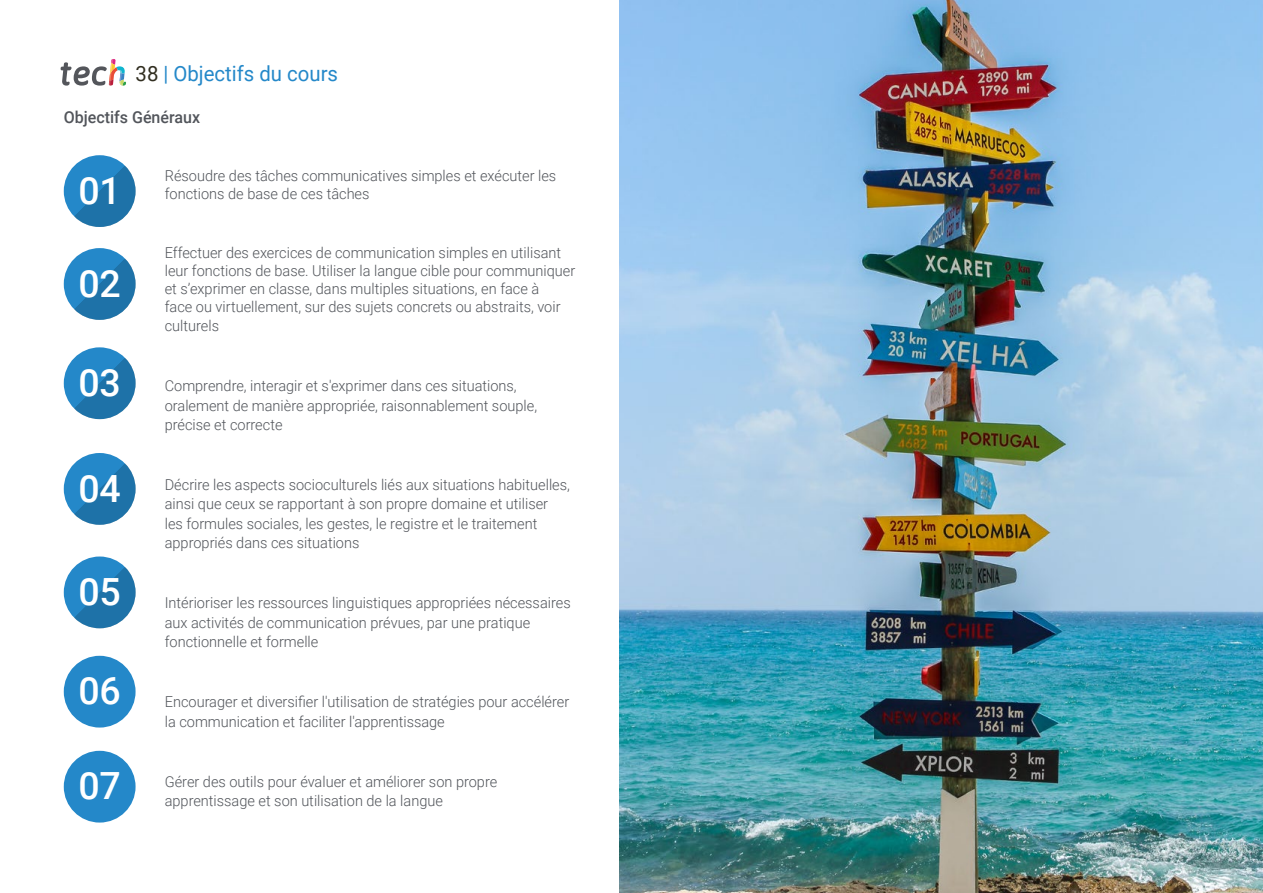
<style>
.page{position:relative;width:1263px;height:893px;background:#fff}
.page>*{position:absolute;margin:0;border:0;box-sizing:border-box;transform-origin:0 0}
.t1{font:500 37.5px "Roboto";color:#fff}
.t2{font:21px "Roboto";color:#2488c9}
.t3{font:500 16.5px "Roboto";color:#52555b}
.t4{font:300 15px/19.5px "Roboto";color:#52555b}
.s1{color:#312e20}
</style>
<div class="page">
<svg style="left:61px;top:59px;width:65px;height:27px"></svg>
<img style="left:619px;top:0;width:643px;height:893px">
<div style="left:64px;top:155px;width:72px;height:72px;background:#2488c9;border-radius:50%"></div>
<svg style="left:74px;top:166px;width:62px;height:61px"></svg>
<div style="left:64px;top:248px;width:72px;height:72px;background:#2488c9;border-radius:50%"></div>
<svg style="left:74px;top:259px;width:62px;height:61px"></svg>
<div style="left:64px;top:347px;width:72px;height:72px;background:#2488c9;border-radius:50%"></div>
<svg style="left:74px;top:358px;width:62px;height:61px"></svg>
<div style="left:64px;top:453px;width:72px;height:72px;background:#2488c9;border-radius:50%"></div>
<svg style="left:74px;top:463px;width:62px;height:62px"></svg>
<div style="left:64px;top:556px;width:72px;height:72px;background:#2488c9;border-radius:50%"></div>
<svg style="left:74px;top:567px;width:62px;height:61px"></svg>
<div style="left:64px;top:656px;width:72px;height:71px;background:#2488c9;border-radius:50%"></div>
<div style="left:64px;top:751px;width:72px;height:71px;background:#2488c9;border-radius:50%"></div>
<hr style="left:1262px;top:0;width:1px;height:893px;background:#2488c9">
<h2 class="t2" style="left:136px;top:59px;width:204px"><span class="s1">38</span> | Objectifs du cours</h2>
<p class="t3" style="left:64px;top:106px;width:138px">Objectifs Généraux</p>
<h1 class="t1" style="left:78px;top:164px;width:44px">01</h1>
<h1 class="t1" style="left:78px;top:257px;width:44px">02</h1>
<h1 class="t1" style="left:78px;top:356px;width:44px">03</h1>
<h1 class="t1" style="left:78px;top:462px;width:44px">04</h1>
<h1 class="t1" style="left:78px;top:566px;width:44px">05</h1>
<h1 class="t1" style="left:78px;top:665px;width:44px">06</h1>
<h1 class="t1" style="left:78px;top:760px;width:44px">07</h1>
<p class="t4" style="left:165px;top:166px;width:393px;line-height:18px">Résoudre des tâches communicatives simples et exécuter les fonctions de base de ces tâches</p>
<p class="t4" style="left:165px;top:243px;width:412px;line-height:18px">Effectuer des exercices de communication simples en utilisant leur fonctions de base. Utiliser la langue cible pour communiquer et s’exprimer en classe, dans multiples situations, en face à<br>face ou virtuellement, sur des sujets concrets ou abstraits, voir</p>
<p class="t4" style="left:165px;top:315px;width:56px">culturels</p>
<p class="t4" style="left:165px;top:375px;width:374px">Comprendre, interagir et s'exprimer dans ces situations, oralement de manière appropriée, raisonnablement souple, précise et correcte</p>
<p class="t4" style="left:165px;top:474px;width:407px">Décrire les aspects socioculturels liés aux situations habituelles, ainsi que ceux se rapportant à son propre domaine et utiliser les formules sociales, les gestes, le registre et le traitement appropriés dans ces situations</p>
<p class="t4" style="left:165px;top:593px;width:407px">Intérioriser les ressources linguistiques appropriées nécessaires aux activités de communication prévues, par une pratique fonctionnelle et formelle</p>
<p class="t4" style="left:165px;top:692px;width:406px">Encourager et diversifier l'utilisation de stratégies pour accélérer la communication et faciliter l'apprentissage</p>
<p class="t4" style="left:165px;top:771px;width:334px">Gérer des outils pour évaluer et améliorer son propre apprentissage et son utilisation de la langue</p>
</div>
